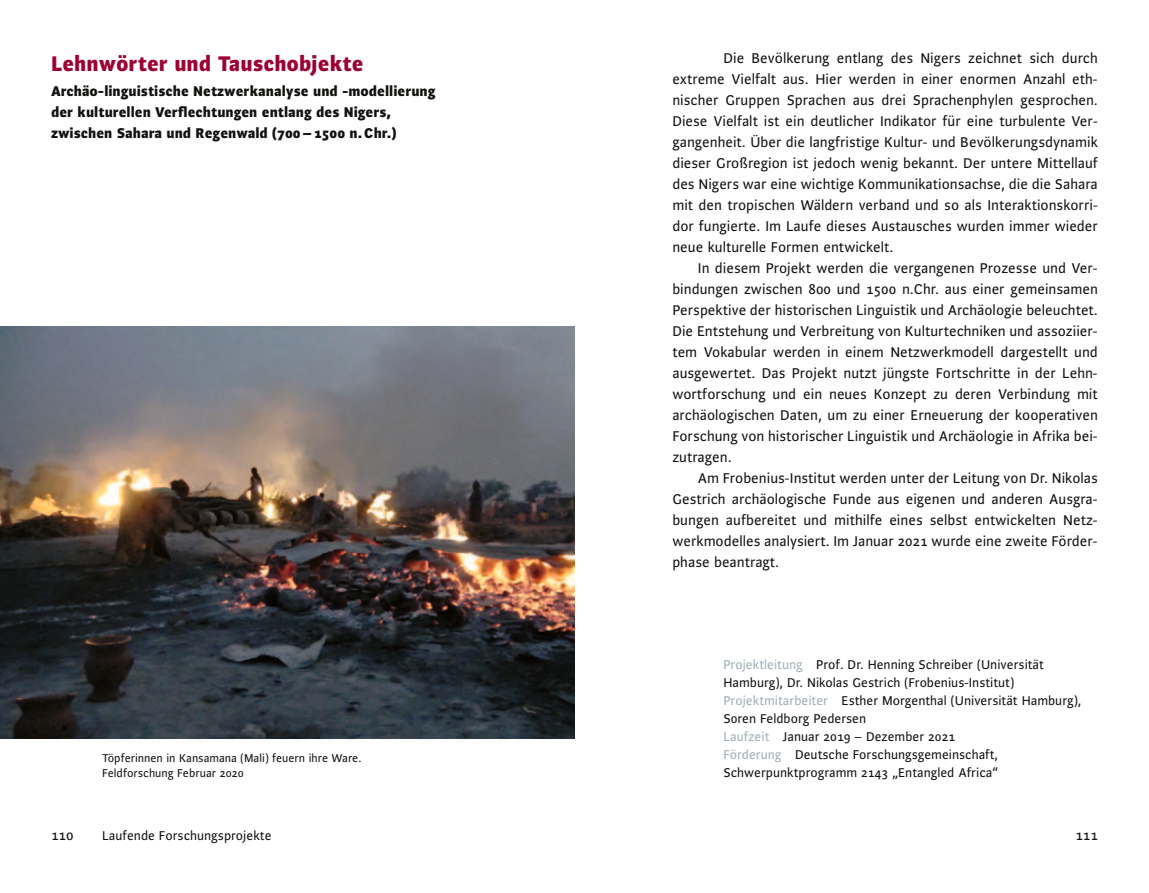
<style>
.page{position:relative;width:1149px;height:893px;background:#fff}
.page>*{position:absolute;margin:0;border:0;box-sizing:border-box;transform-origin:0 0}
.t1{font:800 22.5px "Alibi";color:#9c0032}
.t2{font:15px/21px "Alibi Roman Os F";color:#11110f;text-align:justify}
.t3{font:800 15px/21px "Alibi";color:#11110f}
.t4{font:13.5px/18px "Alibi Roman Os F";color:#11110f}
.t5{font:12px/15px "Alibi Roman Os F";color:#11110f}
.s1{color:#9eafb6}
</style>
<div class="page">
<img style="left:0;top:326px;width:574px;height:412px">
<h1 class="t1" style="left:51px;top:49px;width:314px">Lehnwörter und Tauschobjekte</h1>
<p class="t3" style="left:51px;top:80px;width:386px">Archäo-linguistische Netzwerkanalyse und -modellierung der kulturellen Verflechtungen entlang des Nigers, zwischen Sahara und Regenwald (700–1500 n. Chr.)</p>
<p class="t5" style="left:102px;top:750px;width:261px">Töpferinnen in Kansamana (Mali) feuern ihre Ware.<br>Feldforschung Februar 2020</p>
<p class="t2" style="left:672px;top:47px;width:427px;text-indent:51px">Die Bevölkerung entlang des Nigers zeichnet sich durch extreme Vielfalt aus. Hier werden in einer enormen Anzahl eth&shy;nischer Gruppen Sprachen aus drei Sprachenphylen gesprochen.<br>Diese Vielfalt ist ein deutlicher I ndikator für eine turbulente Ver&shy;gangenheit. Über die langfristige Kultur- und Bevölkerungsdynamik dieser Großregion ist jedoch wenig bekannt. Der untere Mittellauf des Nigers war eine wichtige Kommunikationsachse, die die Sahara mit den tropischen Wäldern verband und so als I nteraktionskorri&shy;dor fungierte. I m Laufe dieses Austausches wurden immer wieder neue kulturelle Formen entwickelt.</p>
<p class="t2" style="left:672px;top:257px;width:427px;text-indent:26px">I n diesem Projekt werden die vergangenen Prozesse und Ver&shy;bindungen zwischen 800 und 1500 n.Chr. aus einer gemeinsamen Perspektive der historischen Linguistik und Archäologie beleuchtet.<br>Die Entstehung und Verbreitung von Kulturtechniken und assoziier&shy;tem Vokabular werden in einem Netzwerkmodell dargestellt und ausgewertet. Das Projekt nutzt jüngste Fortschritte in der Lehn&shy;wortforschung und ein neues Konzept zu deren Verbindung mit archäologischen Daten, um zu einer Erneuerung der kooperativen Forschung von historischer Linguistik und Archäologie in Afrika bei&shy;zutragen.</p>
<p class="t2" style="left:672px;top:467px;width:427px;text-indent:26px">Am Frobenius-I nstitut werden unter der Leitung von Dr. Nikolas Gestrich archäologische Funde aus eigenen und anderen Ausgra&shy;bungen aufbereitet und mithilfe eines selbst entwickelten Netz&shy;werkmodelles analysiert. I m Januar 2021 wurde eine zweite Förder&shy;phase beantragt.</p>
<p class="t4" style="left:723px;top:655px;width:359px"><span class="s1">Projektleitung</span> Prof. Dr. Henning Schreiber (U niversität Hamburg), Dr. Nikolas Gestrich (Frobenius-I nstitut)<br><span class="s1">Projektmitarbeiter</span> Esther Morgenthal (U niversität Hamburg), S0ren Feldborg Pedersen<br><span class="s1">Laufzeit</span> Januar 2019 – Dezember 2021<br><span class="s1">Förderung</span> Deutsche Forschungsgemeinschaft, Schwerpunktprogramm 2143 „Entangled Africa“</p>
<p class="t2" style="left:51px;top:824px;width:24px">110</p>
<p class="t4" style="left:102px;top:826px;width:171px">Laufende Forschungsprojekte</p>
<p class="t2" style="left:1075px;top:824px;width:24px">111</p>
</div>
